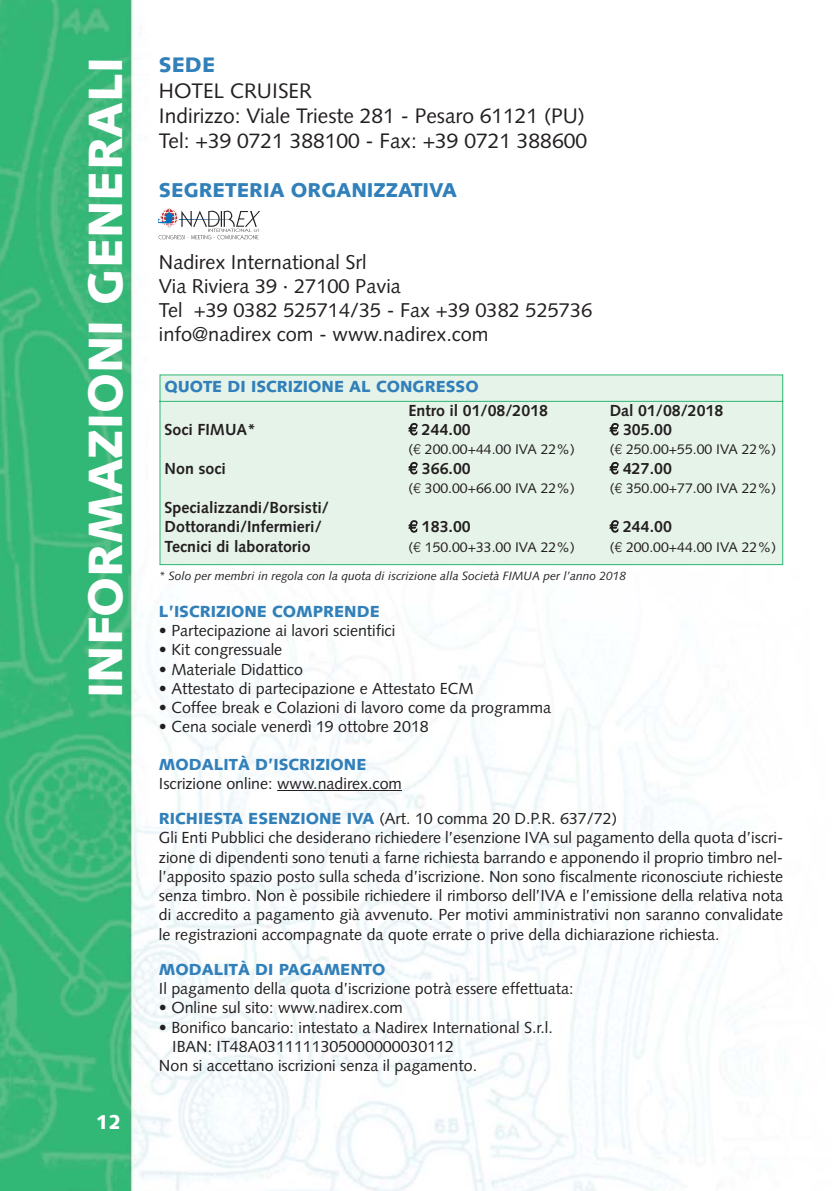
<style>
.page{position:relative;width:840px;height:1191px;background:#fff}
.page>*{position:absolute;margin:0;border:0;box-sizing:border-box;transform-origin:0 0}
.t1{font:900 48px "Syntax";color:#fff}
.t2{font:21px/25.2px "Syntax";color:#231f20}
.t3{font:900 21px "Syntax";color:#3180ba}
.t4{font:20px/24px "Syntax";color:#231f20}
.t5{font:900 20px "Syntax";color:#3180ba}
.t6{font:900 20px "Syntax";color:#fff}
.t7{font:16px/19.2px "Syntax";color:#231f20}
.t8{font:700 16px/19.2px "Syntax";color:#231f20}
.t9{font:900 16px "Syntax";color:#3180ba}
.t10{font:14px "Syntax";color:#231f20}
.t11{font:italic 12px "Syntax";color:#231f20}
.s1{font-family:"Helvetica";font-weight:300}
.s2{font-weight:900;color:#3180ba}
</style>
<div class="page">
<img style="left:0;top:0;width:784px;height:1191px">
<div style="left:158px;top:374px;width:625px;height:191px;background:#e6f3e9"></div>
<hr style="left:277px;top:790px;width:125px;height:1px;background:#231f20">
<svg style="left:159px;top:208px;width:101px;height:31px"></svg>
<h1 class="t1" style="left:86px;top:698px;width:643px;rotate:-90deg">INFORMAZIONI GENERALI</h1>
<h2 class="t3" style="left:159px;top:57px;width:58px">SEDE</h2>
<h2 class="t2" style="left:159px;top:80px;width:429px">HOTEL CRUISER<br>Indirizzo: Viale Trieste 281 - Pesaro 61121 (PU)<br>Tel: +39 0721 388100 - Fax: +39 0721 388600</h2>
<p class="t5" style="left:159px;top:182px;width:299px">SEGRETERIA ORGANIZZATIVA</p>
<p class="t4" style="left:159px;top:252px;width:434px">Nadirex International Srl<br>Via Riviera 39 · 27100 Pavia<br>Tel +39 0382 525714/35 - Fax +39 0382 525736 info@nadirex com - www.nadirex.com</p>
<p class="t9" style="left:164px;top:380px;width:315px">QUOTE DI ISCRIZIONE AL CONGRESSO</p>
<p class="t8" style="left:408px;top:402px;width:141px">Entro il 01/08/2018</p>
<p class="t8" style="left:609px;top:402px;width:115px">Dal 01/08/2018</p>
<p class="t8" style="left:164px;top:421px;width:93px">Soci FIMUA*</p>
<p class="t8" style="left:408px;top:421px;width:64px"><span class="s1">€</span> 244.00</p>
<p class="t8" style="left:609px;top:421px;width:64px"><span class="s1">€</span> 305.00</p>
<p class="t10" style="left:408px;top:444px;width:168px">(<span class="s1">€</span> 200.00+44.00 IVA 22%)</p>
<p class="t10" style="left:609px;top:444px;width:168px">(<span class="s1">€</span> 250.00+55.00 IVA 22%)</p>
<p class="t8" style="left:164px;top:460px;width:63px">Non soci</p>
<p class="t8" style="left:408px;top:460px;width:64px"><span class="s1">€</span> 366.00</p>
<p class="t8" style="left:609px;top:460px;width:64px"><span class="s1">€</span> 427.00</p>
<p class="t10" style="left:408px;top:483px;width:168px">(<span class="s1">€</span> 300.00+66.00 IVA 22%)</p>
<p class="t10" style="left:609px;top:483px;width:168px">(<span class="s1">€</span> 350.00+77.00 IVA 22%)</p>
<p class="t8" style="left:164px;top:499px;width:166px">Specializzandi/Borsisti/<br>Dottorandi/Infermieri/</p>
<p class="t8" style="left:408px;top:518px;width:64px"><span class="s1">€</span> 183.00</p>
<p class="t8" style="left:609px;top:518px;width:64px"><span class="s1">€</span> 244.00</p>
<p class="t8" style="left:164px;top:538px;width:147px">Tecnici di laboratorio</p>
<p class="t10" style="left:408px;top:541px;width:168px">(<span class="s1">€</span> 150.00+33.00 IVA 22%)</p>
<p class="t10" style="left:609px;top:541px;width:168px">(<span class="s1">€</span> 200.00+44.00 IVA 22%)</p>
<p class="t11" style="left:159px;top:571px;width:468px">* Solo per membri in regola con la quota di iscrizione alla Società FIMUA per l’anno 2018</p>
<p class="t9" style="left:159px;top:605px;width:222px">L’ISCRIZIONE COMPRENDE</p>
<p class="t7" style="left:159px;top:622px;width:238px">• Partecipazione ai lavori scientifici</p>
<p class="t7" style="left:159px;top:642px;width:125px">• Kit congressuale</p>
<p class="t7" style="left:159px;top:661px;width:145px">• Materiale Didattico</p>
<p class="t7" style="left:159px;top:680px;width:316px">• Attestato di partecipazione e Attestato ECM</p>
<p class="t7" style="left:159px;top:699px;width:393px">• Coffee break e Colazioni di lavoro come da programma</p>
<p class="t7" style="left:159px;top:719px;width:271px">• Cena sociale venerdì 19 ottobre 2018</p>
<p class="t9" style="left:159px;top:757px;width:209px">MODALITÀ D’ISCRIZIONE</p>
<p class="t7" style="left:159px;top:775px;width:244px">Iscrizione online: www.nadirex.com</p>
<p class="t7" style="left:159px;top:810px;width:625px"><span class="s2">RICHIESTA ESENZIONE IVA</span> (Art. 10 comma 20 D.P.R. 637/72)<br>Gli Enti Pubblici che desiderano richiedere l’esenzione IVA sul pagamento della quota d’iscri&shy;zione di dipendenti sono tenuti a farne richiesta barrando e apponendo il proprio timbro nel&shy;l’apposito spazio posto sulla scheda d’iscrizione. Non sono fiscalmente riconosciute richieste senza timbro. Non è possibile richiedere il rimborso dell’IVA e l’emissione della relativa nota di accredito a pagamento già avvenuto. Per motivi amministrativi non saranno convalidate le registrazioni accompagnate da quote errate o prive della dichiarazione richiesta.</p>
<p class="t9" style="left:159px;top:963px;width:228px">MODALITÀ DI PAGAMENTO</p>
<p class="t7" style="left:159px;top:980px;width:416px">Il pagamento della quota d’iscrizione potrà essere effettuata:</p>
<p class="t7" style="left:159px;top:999px;width:245px">• Online sul sito: www.nadirex.com</p>
<p class="t7" style="left:159px;top:1019px;width:395px">• Bonifico bancario: intestato a Nadirex International S.r.l.</p>
<p class="t7" style="left:172px;top:1038px;width:283px">IBAN: IT48A0311111305000000030112</p>
<p class="t7" style="left:159px;top:1057px;width:319px">Non si accettano iscrizioni senza il pagamento.</p>
<p class="t6" style="left:96px;top:1114px;width:27px">12</p>
</div>
